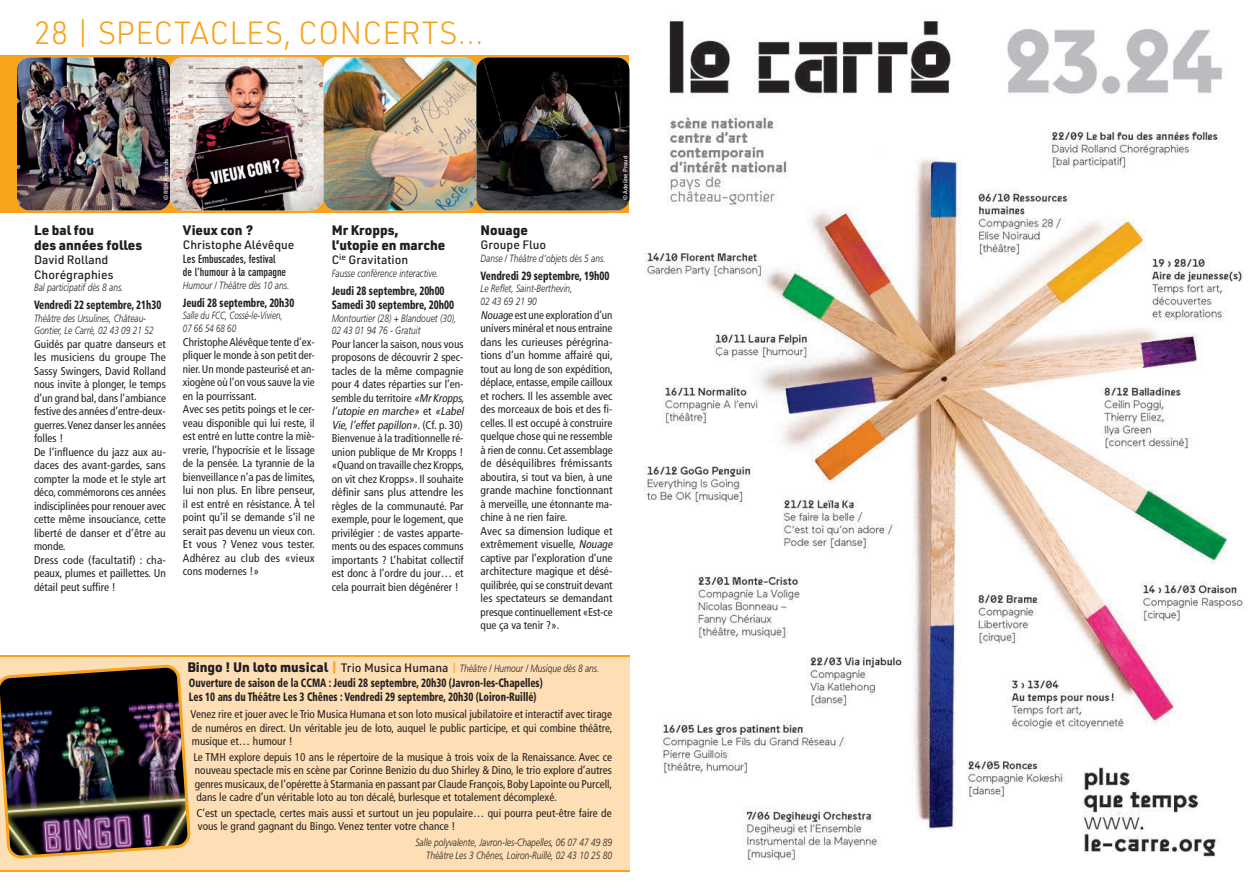
<style>
.page{position:relative;width:1259px;height:893px;background:#fff}
.page>*{position:absolute;margin:0;border:0;box-sizing:border-box;transform-origin:0 0}
.t1{font:300 31.5px "URWDIN";color:#f9a21c}
.Sous-titre_courant_E{font:900 13.5px/15px "URWDIN";color:#231f20}
.Sous-titre_courant_E-2{font:900 condensed 12px/14.4px "Frutiger LT Std";color:#231f20;scale:.8 1}
.Date_Spectacles{font:900 condensed 12px/14.4px "Frutiger LT Std";color:#231f20;scale:.8 1}
.Artistes_Spectacle{font:500 12px/14.4px "URWDIN";color:#231f20}
.Date_Spectacles-2{font:900 condensed 12px "Frutiger LT Std";color:#231f20;scale:.79 1}
.Texte_Courant_Specta{font:condensed 11.25px/13.5px "Frutiger LT Std";color:#231f20;text-align:justify}
.Sous_titre_Spect{font:700 condensed 11.25px/13.5px "DIN Neuzeit Grotesk Std";color:#231f20}
.Texte_light_Ital_cou{font:italic 300 10.5px/12.6px "Frutiger LT Std";color:#231f20;scale:.8 1}
.Sous-titre_courant_E-3{font:italic 300 10.5px "Frutiger LT Std";color:#231f20;scale:.8 1}
.Texte_light_Ital_cou-2{font:italic 300 10.5px/12.6px "Frutiger LT Std";color:#231f20;scale:.79 1}
.Texte_light_Ital_cou-3{font:italic 300 10.5px/12.6px "Frutiger LT Std";color:#231f20;scale:.76 1}
.Crédit_photos_blc{font:500 6px "URWDIN";color:#fff}
.s1{font-style:italic}
.s2{font-family:"URWDIN";font-weight:900;font-style:normal;font-size:13.5px}
.s3{font-family:"URWDIN";font-weight:900;font-style:normal;font-size:13.5px;color:#f9a21c}
.s4{font-family:"URWDIN";font-weight:500;font-style:normal;font-size:12px}
.s5{font-family:"URWDIN";font-weight:500;font-style:normal;font-size:12px;color:#f9a21c}
</style>
<div class="page">
<div style="left:0;top:55px;width:629px;height:158px;background:#f9a21c"></div>
<img style="left:17px;top:57px;width:612px;height:153px">
<img style="left:323px;top:57px;width:153px;height:153px;border-radius:13px">
<img style="left:629px;top:17px;width:615px;height:855px">
<img style="left:170px;top:57px;width:153px;height:153px;border-radius:13px">
<svg style="left:476px;top:57px;width:153px;height:153px;background:#262324"></svg>
<div style="left:0;top:657px;width:629px;height:213px;background:#fedfb5"></div>
<img style="left:0;top:666px;width:189px;height:191px">
<p class="t1" style="left:34px;top:12px;width:451px">28 | SPECTACLES, CONCERTS…</p>
<p class="Crédit_photos_blc" style="left:162px;top:200px;width:42px;rotate:-90deg">© RBK Records</p>
<p class="Crédit_photos_blc" style="left:621px;top:200px;width:45px;rotate:-90deg">© Adeline Praud</p>
<p class="Sous-titre_courant_E" style="left:34px;top:222px;width:110px">Le bal fou<br>des années folles</p>
<p class="Artistes_Spectacle" style="left:34px;top:253px;width:81px">David Rolland<br>Chorégraphies</p>
<p class="Texte_light_Ital_cou" style="left:34px;top:282px;width:114px">Bal participatif dès 8 ans.</p>
<p class="Date_Spectacles-2" style="left:34px;top:298px;width:163px">Vendredi 22 septembre, 21h30</p>
<p class="Texte_light_Ital_cou-2" style="left:34px;top:312px;width:153px">Théâtre des Ursulines, Château-<br>Gontier, Le Carré, 02 43 09 21 52</p>
<p class="Texte_Courant_Specta" style="left:34px;top:337px;width:133px">Guidés par quatre danseurs et les musiciens du groupe The Sassy Swingers, David Rolland nous invite à plonger, le temps d’un grand bal, dans l’ambiance festive des années d’entre-deux&shy;guerres. Venez danser les années folles !</p>
<p class="Texte_Courant_Specta" style="left:34px;top:445px;width:133px">De l’influence du jazz aux au&shy;daces des avant-gardes, sans compter la mode et le style art déco, commémorons ces années indisciplinées pour renouer avec cette même insouciance, cette liberté de danser et d’être au monde.</p>
<p class="Texte_Courant_Specta" style="left:34px;top:553px;width:133px">Dress code (facultatif) : cha&shy;peaux, plumes et paillettes. Un détail peut suffire !</p>
<p class="Sous-titre_courant_E" style="left:183px;top:222px;width:72px">Vieux con ?</p>
<p class="Artistes_Spectacle" style="left:183px;top:238px;width:113px">Christophe Alévêque</p>
<p class="Sous_titre_Spect" style="left:183px;top:252px;width:105px">Les Embuscades, festival de l’humour à la campagne</p>
<p class="Texte_light_Ital_cou" style="left:183px;top:279px;width:135px">Humour / Théâtre dès 10 ans.</p>
<p class="Date_Spectacles-2" style="left:183px;top:295px;width:143px">Jeudi 28 septembre, 20h30</p>
<p class="Texte_light_Ital_cou-3" style="left:183px;top:310px;width:133px">Salle du FCC, Cossé-le-Vivien,<br>07 66 54 68 60</p>
<p class="Texte_Courant_Specta" style="left:183px;top:335px;width:133px">Christophe Alévêque tente d’ex&shy;pliquer le monde à son petit der&shy;nier. Un monde pasteurisé et an&shy;xiogène où l’on vous sauve la vie en la pourrissant.</p>
<p class="Texte_Courant_Specta" style="left:183px;top:402px;width:134px">Avec ses petits poings et le cer&shy;veau disponible qui lui reste, il est entré en lutte contre la miè&shy;vrerie, l’hypocrisie et le lissage de la pensée. La tyrannie de la bienveillance n’a pas de limites, lui non plus. En libre penseur, il est entré en résistance. À tel point qu’il se demande s’il ne serait pas devenu un vieux con.</p>
<p class="Texte_Courant_Specta" style="left:183px;top:537px;width:134px">Et vous ? Venez vous tester.<br>Adhérez au club des «vieux cons modernes !»</p>
<p class="Sous-titre_courant_E" style="left:332px;top:222px;width:115px">Mr Kropps, l’utopie en marche</p>
<p class="Artistes_Spectacle" style="left:332px;top:253px;width:78px">C<sup>ie</sup> Gravitation</p>
<p class="Texte_light_Ital_cou" style="left:332px;top:267px;width:135px">Fausse conférence interactive.</p>
<p class="Date_Spectacles" style="left:332px;top:283px;width:154px">Jeudi 28 septembre, 20h00<br>Samedi 30 septembre, 20h00</p>
<p class="Texte_light_Ital_cou" style="left:332px;top:312px;width:157px">Montourtier (28) + Blandouet (30),<br>02 43 01 94 76 - Gratuit</p>
<p class="Texte_Courant_Specta" style="left:332px;top:337px;width:136px;text-align:left">Pour lancer la saison, nous vous proposons de découvrir 2 spec&shy;tacles de la même compagnie pour 4 dates réparties sur l’en&shy;semble du territoire <span class="s1">«MrKropps, l’utopie en marche»</span> e t <span class="s1">«Label<br>Vie,l’effetpapillon»</span>. ( C f. p . 3 0 )</p>
<p class="Texte_Courant_Specta" style="left:332px;top:432px;width:134px">Bienvenue à la traditionnelle ré&shy;union publique de Mr Kropps ! «Quand on travaille chez Kropps, on vit chez Kropps». Il souhaite définir sans plus attendre les règles de la communauté. Par exemple, pour le logement, que privilégier : de vastes apparte&shy;ments ou des espaces communs importants ? L’habitat collectif est donc à l’ordre du jour… et cela pourrait bien dégénérer !</p>
<p class="Sous-titre_courant_E" style="left:480px;top:222px;width:49px">Nouage</p>
<p class="Artistes_Spectacle" style="left:480px;top:238px;width:67px">Groupe Fluo</p>
<p class="Texte_light_Ital_cou" style="left:480px;top:252px;width:158px">Danse / Théâtre d’objets dès 5 ans.</p>
<p class="Date_Spectacles" style="left:480px;top:268px;width:163px">Vendredi 29 septembre, 19h00</p>
<p class="Texte_light_Ital_cou" style="left:480px;top:283px;width:116px">Le Reflet, Saint-Berthevin,<br>02 43 69 21 90</p>
<p class="Texte_Courant_Specta" style="left:480px;top:308px;width:134px"><span class="s1">Nouage</span> est une exploration d’un univers minéral et nous entraine dans les curieuses pérégrina&shy;tions d’un homme affairé qui, tout au long de son expédition, déplace, entasse, empile cailloux et rochers. Il les assemble avec des morceaux de bois et des fi&shy;celles. Il est occupé à construire quelque chose qui ne ressemble à rien de connu. Cet assemblage de déséquilibres frémissants aboutira, si tout va bien, à une grande machine fonctionnant à merveille, une étonnante ma&shy;chine à ne rien faire.</p>
<p class="Texte_Courant_Specta" style="left:480px;top:524px;width:136px;text-align:left">Avec sa dimension ludique et extrêmement visuelle, <span class="s1">Nouage </span>captive par l’exploration d’une architecture magique et désé&shy;quilibrée, qui se construit devant les spectateurs se demandant presque continuellement «Est-ce que ça va tenir ?».</p>
<p class="Sous-titre_courant_E-3" style="left:187px;top:663px;width:517px"><span class="s2">Bingo ! Un loto musical</span> <span class="s3">|</span> <span class="s4">Trio Musica Humana</span> <span class="s5">|</span> Théâtre / Humour / Musique dès 8 ans.</p>
<p class="Sous-titre_courant_E-2" style="left:189px;top:675px;width:444px">Ouverture de saison de la CCMA : Jeudi 28 septembre, 20h30 (Javron-les-Chapelles)<br>Les 10 ans du Théâtre Les 3 Chênes : Vendredi 29 septembre, 20h30 (Loiron-Ruillé)</p>
<p class="Texte_Courant_Specta" style="left:190px;top:708px;width:423px">Venez rire et jouer avec le Trio Musica Humana et son loto musical jubilatoire et interactif avec tirage de numéros en direct. Un véritable jeu de loto, auquel le public participe, et qui combine théâtre, musique et… humour !</p>
<p class="Texte_Courant_Specta" style="left:193px;top:750px;width:420px">Le TMH explore depuis 10 ans le répertoire de la musique à trois voix de la Renaissance. Avec ce nouveau spectacle mis en scène par Corinne Benizio du duo Shirley &amp; Dino, le trio explore d’autres genres musicaux, de l’opérette à Starmania en passant par Claude François, Boby Lapointe ou Purcell, dans le cadre d’un véritable loto au ton décalé, burlesque et totalement décomplexé.</p>
<p class="Texte_Courant_Specta" style="left:196px;top:806px;width:417px">C’est un spectacle, certes mais aussi et surtout un jeu populaire… qui pourra peut-être faire de vous le grand gagnant du Bingo. Venez tenter votre chance !</p>
<p class="Texte_light_Ital_cou" style="left:415px;top:837px;width:247px;text-align:right">Salle polyvalente, Javron-les-Chapelles, 06 07 47 49 89<br>Théâtre Les 3 Chênes, Loiron-Ruillé, 02 43 10 25 80</p>
</div>
